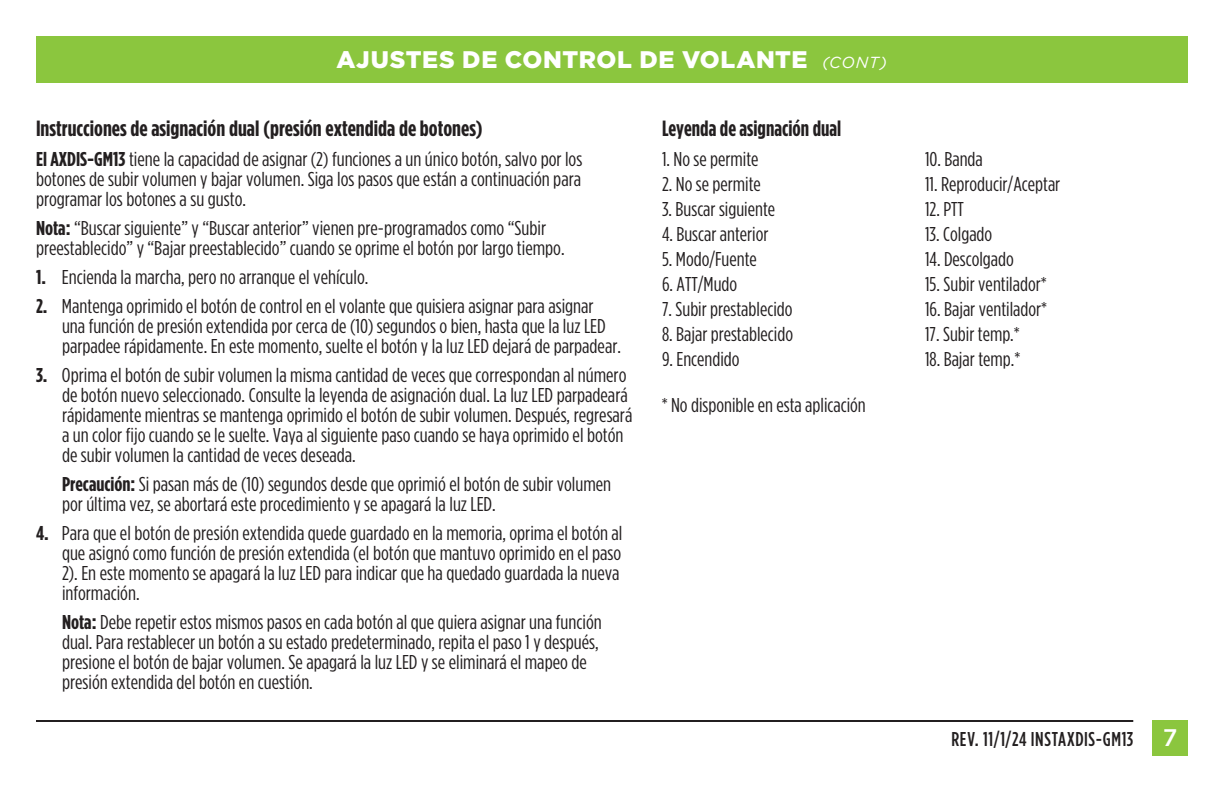
<style>
.page{position:relative;width:1224px;height:792px;background:#fff}
.page>*{position:absolute;margin:0;border:0;box-sizing:border-box;transform-origin:0 0}
.t1{font:900 24px "Gotham";letter-spacing:.025em;color:#fff}
.t2{font:700 22px "Gotham Condensed";color:#231f20;scale:1.06 1}
.t3{font:700 22px "Gotham Condensed";color:#231f20}
.t4{font:20px/20px "Gotham Condensed";color:#231f20;scale:1.06 1}
.t5{font:20px "Gotham Condensed";color:#231f20;scale:1.05 1}
.t6{font:500 20px "Gotham Condensed";letter-spacing:.03em;color:#231f20}
.s1{font-weight:400;font-style:italic;font-size:16px}
.s2{font-weight:700}
.s3{font-family:"Gotham";font-size:24px;color:#fff}
</style>
<div class="page">
<div style="left:36px;top:36px;width:1152px;height:46px;background:#8bc63e"></div>
<div style="left:1152px;top:720px;width:36px;height:36px;background:#8bc63e"></div>
<hr style="left:36px;top:720px;width:1097px;height:2px;background:#231f20">
<p class="t1" style="left:336px;top:46px;width:552px">AJUSTES DE CONTROL DE VOLANTE <span class="s1">(CONT)</span></p>
<p class="t2" style="left:36px;top:116px;width:423px">Instrucciones de asignación dual (presión extendida de botones)</p>
<p class="t4" style="left:36px;top:148px;width:517px;text-align:justify"><span class="s2">El AXDIS-GM13</span> tiene la capacidad de asignar (2) funciones a un único botón, salvo por los botones de subir volumen y bajar volumen. Siga los pasos que están a continuación para programar los botones a su gusto.</p>
<p class="t4" style="left:36px;top:217px;width:500px"><span class="s2">Nota:</span> “Buscar siguiente” y “Buscar anterior” vienen pre-programados como “Subir preestablecido” y “Bajar preestablecido” cuando se oprime el botón por largo tiempo.</p>
<p class="t4" style="left:36px;top:266px;width:315px"><span class="s2">1.</span> Encienda la marcha, pero no arranque el vehículo.</p>
<p class="t4" style="left:62px;top:295px;width:529px;text-indent:-26px"><span class="s2">2.</span> Mantenga oprimido el botón de control en el volante que quisiera asignar para asignar una función de presión extendida por cerca de (10) segundos o bien, hasta que la luz LED parpadee rápidamente. En este momento, suelte el botón y la luz LED dejará de parpadear.</p>
<p class="t4" style="left:62px;top:364px;width:540px;text-indent:-26px"><span class="s2">3.</span> Oprima el botón de subir volumen la misma cantidad de veces que correspondan al número de botón nuevo seleccionado. Consulte la leyenda de asignación dual. La luz LED parpadeará rápidamente mientras se mantenga oprimido el botón de subir volumen. Después, regresará a un color fijo cuando se le suelte. Vaya al siguiente paso cuando se haya oprimido el botón de subir volumen la cantidad de veces deseada.</p>
<p class="t4" style="left:62px;top:473px;width:520px"><span class="s2">Precaución:</span> Si pasan más de (10) segundos desde que oprimió el botón de subir volumen por última vez, se abortará este procedimiento y se apagará la luz LED.</p>
<p class="t4" style="left:62px;top:522px;width:530px;text-indent:-26px"><span class="s2">4.</span> Para que el botón de presión extendida quede guardado en la memoria, oprima el botón al que asignó como función de presión extendida (el botón que mantuvo oprimido en el paso 2). En este momento se apagará la luz LED para indicar que ha quedado guardada la nueva información.</p>
<p class="t4" style="left:62px;top:611px;width:511px"><span class="s2">Nota:</span> Debe repetir estos mismos pasos en cada botón al que quiera asignar una función dual. Para restablecer un botón a su estado predeterminado, repita el paso 1 y después, presione el botón de bajar volumen. Se apagará la luz LED y se eliminará el mapeo de presión extendida del botón en cuestión.</p>
<p class="t3" style="left:662px;top:116px;width:181px">Leyenda de asignación dual</p>
<p class="t5" style="left:662px;top:148px;width:93px">1. No se permite</p>
<p class="t5" style="left:662px;top:173px;width:96px">2. No se permite</p>
<p class="t5" style="left:662px;top:198px;width:109px">3. Buscar siguiente</p>
<p class="t5" style="left:662px;top:223px;width:103px">4. Buscar anterior</p>
<p class="t5" style="left:662px;top:248px;width:92px">5. Modo/Fuente</p>
<p class="t5" style="left:662px;top:273px;width:73px">6. ATT/Mudo</p>
<p class="t5" style="left:662px;top:298px;width:126px">7. Subir prestablecido</p>
<p class="t5" style="left:662px;top:323px;width:126px">8. Bajar prestablecido</p>
<p class="t5" style="left:662px;top:348px;width:75px">9. Encendido</p>
<p class="t5" style="left:662px;top:394px;width:196px">* No disponible en esta aplicación</p>
<p class="t5" style="left:925px;top:148px;width:57px">10. Banda</p>
<p class="t5" style="left:925px;top:173px;width:130px">11. Reproducir/Aceptar</p>
<p class="t5" style="left:925px;top:198px;width:39px">12. PTT</p>
<p class="t5" style="left:925px;top:223px;width:66px">13. Colgado</p>
<p class="t5" style="left:925px;top:248px;width:86px">14. Descolgado</p>
<p class="t5" style="left:925px;top:273px;width:117px">15. Subir ventilador*</p>
<p class="t5" style="left:925px;top:298px;width:118px">16. Bajar ventilador*</p>
<p class="t5" style="left:925px;top:323px;width:92px">17. Subir temp.*</p>
<p class="t5" style="left:925px;top:348px;width:92px">18. Bajar temp.*</p>
<p class="t6" style="left:951px;top:728px;width:227px">REV. 11/1/24 INSTAXDIS-GM13 <span class="s3">7</span></p>
</div>
